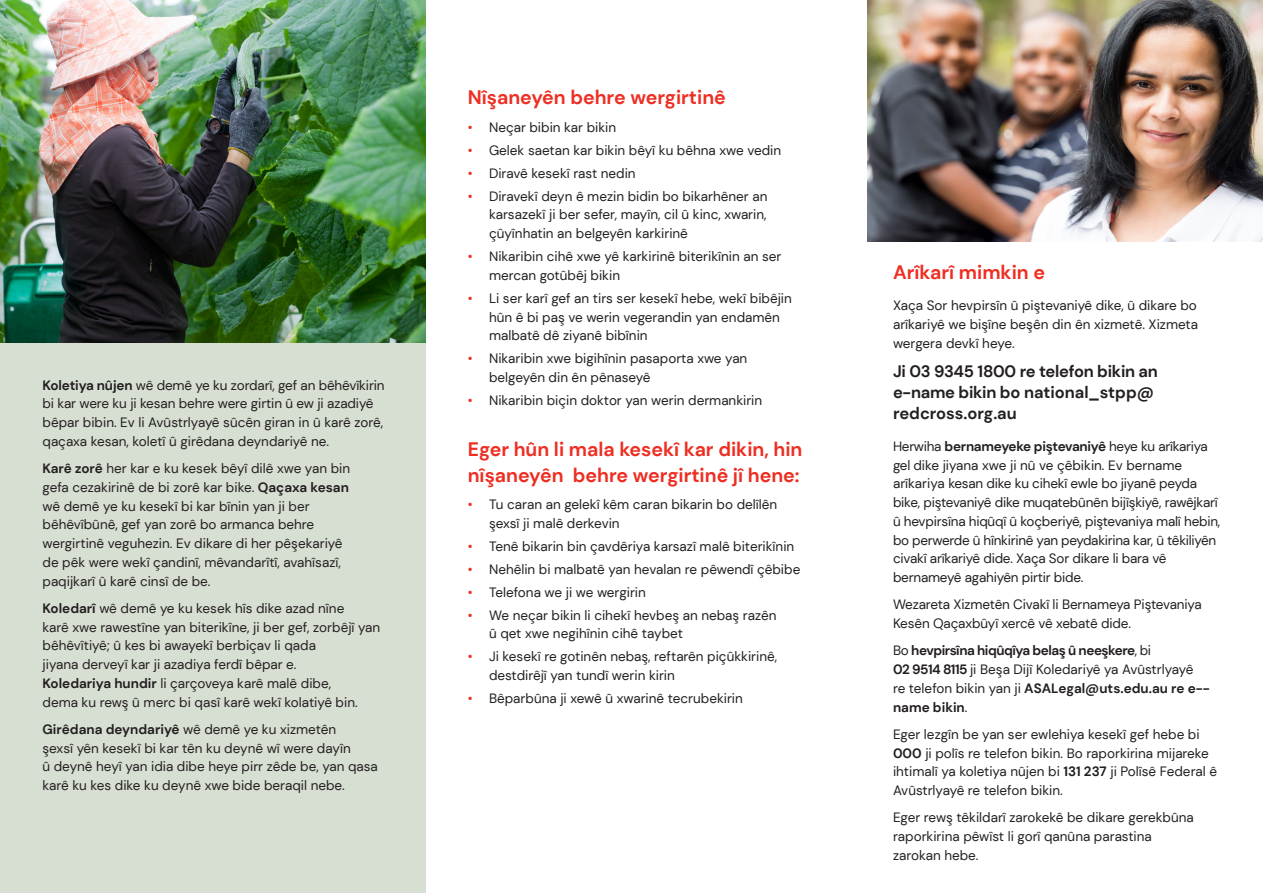
<style>
.page{position:relative;width:1263px;height:893px;background:#fff}
.page>*{position:absolute;margin:0;border:0;box-sizing:border-box;transform-origin:0 0}
.SUB_HEADING{font:700 19.5px/25.5px "DM Sans";color:#ee2e22}
.BODY{font:700 16.5px/21px "DM Sans";letter-spacing:-.015em;color:#231f20}
.BODY-2{font:13.5px/18.8px "DM Sans";color:#231f20}
.BODY-3{font:700 13.5px/18.8px "DM Sans";letter-spacing:-.035em;color:#231f20}
.s1{font-weight:700}
.s2{color:#ee2e22}
.s3{font-weight:400}
</style>
<div class="page">
<div style="left:0;top:0;width:425px;height:893px;background:#d7ded2"></div>
<img style="left:0;top:0;width:425px;height:342px">
<img style="left:867px;top:0;width:396px;height:241px">
<p class="BODY-2" style="left:43px;top:375px;width:344px"><span class="s1">Koletiya nûjen</span> wê demê ye ku zordarî, gef an bêhêvîkirin bi kar were ku ji kesan behre were girtin û ew ji azadiyê bêpar bibin. Ev li Avûstrlyayê sûcên giran in û karê zorê, qaçaxa kesan, koletî û girêdana deyndariyê ne.</p>
<p class="BODY-2" style="left:43px;top:459px;width:309px"><span class="s1">Karê zorê</span> her kar e ku kesek bêyî dilê xwe yan bin gefa cezakirinê de bi zorê kar bike. <span class="s1">Qaçaxa kesan </span>wê demê ye ku kesekî bi kar bînin yan ji ber bêhêvîbûnê, gef yan zorê bo armanca behre wergirtinê veguhezin. Ev dikare di her pêşekariyê de pêk were wekî çandinî, mêvandarîtî, avahîsazî, paqijkarî û karê cinsî de be.</p>
<p class="BODY-2" style="left:43px;top:599px;width:339px"><span class="s1">Koledarî</span> wê demê ye ku kesek hîs dike azad nîne<br>karê xwe rawestîne yan biterikîne, ji ber gef, zorbêjî yan bêhêvîtiyê; û kes bi awayekî berbiçav li qada<br>jiyana derveyî kar ji azadiya ferdî bêpar e.<br><span class="s1">Koledariya hundir</span> li çarçoveya karê malê dibe,<br>dema ku rewş û merc bi qasî karê wekî kolatiyê bin.</p>
<p class="BODY-2" style="left:43px;top:720px;width:337px"><span class="s1">Girêdana deyndariyê</span> wê demê ye ku xizmetên<br>şexsî yên kesekî bi kar tên ku deynê wî were dayîn<br>û deynê heyî yan idia dibe heye pirr zêde be, yan qasa karê ku kes dike ku deynê xwe bide beraqil nebe.</p>
<p class="SUB_HEADING" style="left:468px;top:85px;width:260px">Nîşaneyên behre wergirtinê</p>
<p class="BODY-2" style="left:468px;top:117px;width:150px"><span class="s2">•</span> Neçar bibin kar bikin</p>
<p class="BODY-2" style="left:468px;top:140px;width:315px"><span class="s2">•</span> Gelek saetan kar bikin bêyî ku bêhna xwe vedin</p>
<p class="BODY-2" style="left:468px;top:164px;width:169px"><span class="s2">•</span> Diravê kesekî rast nedin</p>
<p class="BODY-2" style="left:489px;top:187px;width:280px;text-align:justify;text-indent:-21px"><span class="s2">•</span> Diravekî deyn ê mezin bidin bo bikarhêner an karsazekî ji ber sefer, mayîn, cil û kinc, xwarin, çûyînhatin an belgeyên karkirinê</p>
<p class="BODY-2" style="left:489px;top:247px;width:294px;text-indent:-21px"><span class="s2">•</span> Nikaribin cihê xwe yê karkirinê biterikînin an ser mercan gotûbêj bikin</p>
<p class="BODY-2" style="left:489px;top:289px;width:304px;text-indent:-21px"><span class="s2">•</span> Li ser karî gef an tirs ser kesekî hebe, wekî bibêjin hûn ê bi paş ve werin vegerandin yan endamên malbatê dê ziyanê bibînin</p>
<p class="BODY-2" style="left:489px;top:349px;width:260px;text-indent:-21px"><span class="s2">•</span> Nikaribin xwe bigihînin pasaporta xwe yan belgeyên din ên pênaseyê</p>
<p class="BODY-2" style="left:468px;top:391px;width:296px"><span class="s2">•</span> Nikaribin biçin doktor yan werin dermankirin</p>
<p class="SUB_HEADING" style="left:468px;top:437px;width:336px">Eger hûn li mala kesekî kar dikin, hin nîşaneyên behre wergirtinê jî hene:</p>
<p class="BODY-2" style="left:489px;top:495px;width:290px;text-indent:-21px"><span class="s2">•</span> Tu caran an gelekî kêm caran bikarin bo delîlên şexsî ji malê derkevin</p>
<p class="BODY-2" style="left:468px;top:537px;width:328px"><span class="s2">•</span> Tenê bikarin bin çavdêriya karsazî malê biterikînin</p>
<p class="BODY-2" style="left:468px;top:560px;width:334px"><span class="s2">•</span> Nehêlin bi malbatê yan hevalan re pêwendî çêbibe</p>
<p class="BODY-2" style="left:468px;top:583px;width:180px"><span class="s2">•</span> Telefona we ji we wergirin</p>
<p class="BODY-2" style="left:489px;top:606px;width:289px;text-indent:-21px"><span class="s2">•</span> We neçar bikin li cihekî hevbeş an nebaş razên û qet xwe negihînin cihê taybet</p>
<p class="BODY-2" style="left:489px;top:647px;width:290px;text-indent:-21px"><span class="s2">•</span> Ji kesekî re gotinên nebaş, reftarên piçûkkirinê, destdirêjî yan tundî werin kirin</p>
<p class="BODY-2" style="left:468px;top:689px;width:277px"><span class="s2">•</span> Bêparbûna ji xewê û xwarinê tecrubekirin</p>
<p class="SUB_HEADING" style="left:893px;top:259px;width:154px">Arîkarî mimkin e</p>
<p class="BODY-2" style="left:893px;top:296px;width:307px;text-align:justify">Xaça Sor hevpirsîn û piştevaniyê dike, û dikare bo arîkariyê we bişîne beşên din ên xizmetê. Xizmeta wergera devkî heye.</p>
<p class="BODY" style="left:893px;top:361px;width:266px">Ji 03 9345 1800 re telefon bikin an e-name bikin bo national_stpp@ redcross.org.au</p>
<p class="BODY-2" style="left:893px;top:437px;width:329px">Herwiha <span class="s1">bernameyeke piştevaniyê</span> heye ku arîkariya gel dike jiyana xwe ji nû ve çêbikin. Ev bername arîkariya kesan dike ku cihekî ewle bo jiyanê peyda bike, piştevaniyê dike muqatebûnên bijîşkiyê, rawêjkarî û hevpirsîna hiqûqî û koçberiyê, piştevaniya malî hebin, bo perwerde û hînkirinê yan peydakirina kar, û têkiliyên civakî arîkariyê dide. Xaça Sor dikare li bara vê bernameyê agahiyên pirtir bide.</p>
<p class="BODY-2" style="left:893px;top:595px;width:310px">Wezareta Xizmetên Civakî li Bernameya Piştevaniya<br>Kesên Qaçaxbûyî xercê vê xebatê dide.</p>
<p class="BODY-3" style="left:893px;top:641px;width:318px"><span class="s3">Bo</span> hevpirsîna hiqûqîya belaş û neeşkere<span class="s3">, bi<br></span>02 9514 8115 <span class="s3">ji Beşa Dijî Koledariyê ya Avûstrlyayê<br>re telefon bikin yan ji</span> ASALegal@uts.edu.au re e-- name bikin<span class="s3">.</span></p>
<p class="BODY-2" style="left:893px;top:725px;width:326px">Eger lezgîn be yan ser ewlehiya kesekî gef hebe bi <span class="s1">000</span> ji polîs re telefon bikin. Bo raporkirina mijareke ihtimalî ya koletiya nûjen bi <span class="s1">131 237</span> ji Polîsê Federal ê Avûstrlyayê re telefon bikin.</p>
<p class="BODY-2" style="left:893px;top:808px;width:302px">Eger rewş têkildarî zarokekê be dikare gerekbûna raporkirina pêwîst li gorî qanûna parastina zarokan hebe.</p>
</div>
